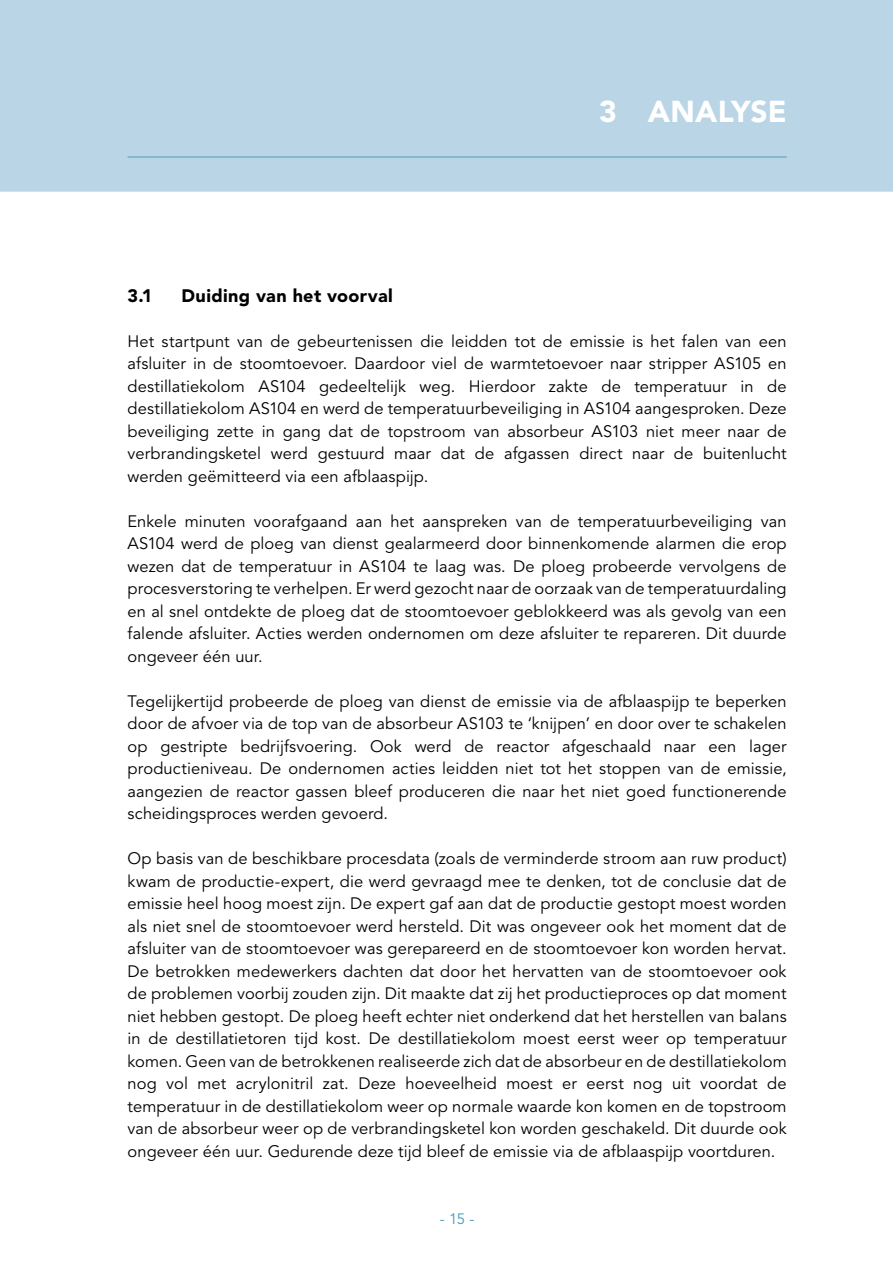
<style>
.page{position:relative;width:893px;height:1263px;background:#fff}
.page>*{position:absolute;margin:0;border:0;box-sizing:border-box;transform-origin:0 0}
.t1{font:900 30px "Avenir LT Std";letter-spacing:.005em;color:#fff}
.t2{font:900 18px "Avenir LT Std";letter-spacing:.02em;color:#000}
.t3{font:16.5px/22.5px "Avenir LT Std";letter-spacing:.005em;color:#000;text-align:justify}
.t4{font:15px "Avenir LT Std";color:#499abb}
</style>
<div class="page">
<div style="left:0;top:0;width:893px;height:192px;background:#bad5e6"></div>
<hr style="left:128px;top:157px;width:659px;height:1px;background:#499abb">
<h1 class="t1" style="left:599px;top:93px;width:189px">3 ANALYSE</h1>
<p class="t2" style="left:128px;top:284px;width:27px">3.1</p>
<p class="t2" style="left:182px;top:284px;width:213px">Duiding van het voorval</p>
<p class="t3" style="left:128px;top:330px;width:661px">Het startpunt van de gebeurtenissen die leidden tot de emissie is het falen van een afsluiter in de stoomtoevoer. Daardoor viel de warmtetoevoer naar stripper AS105 en destillatiekolom AS104 gedeeltelijk weg. Hierdoor zakte de temperatuur in de destillatiekolom AS104 en werd de temperatuurbeveiliging in AS104 aangesproken. Deze beveiliging zette in gang dat de topstroom van absorbeur AS103 niet meer naar de verbrandingsketel werd gestuurd maar dat de afgassen direct naar de buitenlucht werden geëmitteerd via een afblaaspijp.</p>
<p class="t3" style="left:128px;top:510px;width:661px">Enkele minuten voorafgaand aan het aanspreken van de temperatuurbeveiliging van AS104 werd de ploeg van dienst gealarmeerd door binnenkomende alarmen die erop wezen dat de temperatuur in AS104 te laag was. De ploeg probeerde vervolgens de procesverstoring te verhelpen. Er werd gezocht naar de oorzaak van de temperatuurdaling en al snel ontdekte de ploeg dat de stoomtoevoer geblokkeerd was als gevolg van een falende afsluiter. Acties werden ondernomen om deze afsluiter te repareren. Dit duurde ongeveer één uur.</p>
<p class="t3" style="left:128px;top:690px;width:661px">Tegelijkertijd probeerde de ploeg van dienst de emissie via de afblaaspijp te beperken door de afvoer via de top van de absorbeur AS103 te ‘knijpen’ en door over te schakelen op gestripte bedrijfsvoering. Ook werd de reactor afgeschaald naar een lager productieniveau. De ondernomen acties leidden niet tot het stoppen van de emissie, aangezien de reactor gassen bleef produceren die naar het niet goed functionerende scheidingsproces werden gevoerd.</p>
<p class="t3" style="left:128px;top:848px;width:661px">Op basis van de beschikbare procesdata (zoals de verminderde stroom aan ruw product) kwam de productie-expert, die werd gevraagd mee te denken, tot de conclusie dat de emissie heel hoog moest zijn. De expert gaf aan dat de productie gestopt moest worden als niet snel de stoomtoevoer werd hersteld. Dit was ongeveer ook het moment dat de afsluiter van de stoomtoevoer was gerepareerd en de stoomtoevoer kon worden hervat.<br>De betrokken medewerkers dachten dat door het hervatten van de stoomtoevoer ook de problemen voorbij zouden zijn. Dit maakte dat zij het productieproces op dat moment niet hebben gestopt. De ploeg heeft echter niet onderkend dat het herstellen van balans in de destillatietoren tijd kost. De destillatiekolom moest eerst weer op temperatuur komen. Geen van de betrokkenen realiseerde zich dat de absorbeur en de destillatiekolom nog vol met acrylonitril zat. Deze hoeveelheid moest er eerst nog uit voordat de temperatuur in de destillatiekolom weer op normale waarde kon komen en de topstroom van de absorbeur weer op de verbrandingsketel kon worden geschakeld. Dit duurde ook ongeveer één uur. Gedurende deze tijd bleef de emissie via de afblaaspijp voortduren.</p>
<p class="t4" style="left:440px;top:1210px;width:36px">- 15 -</p>
</div>
